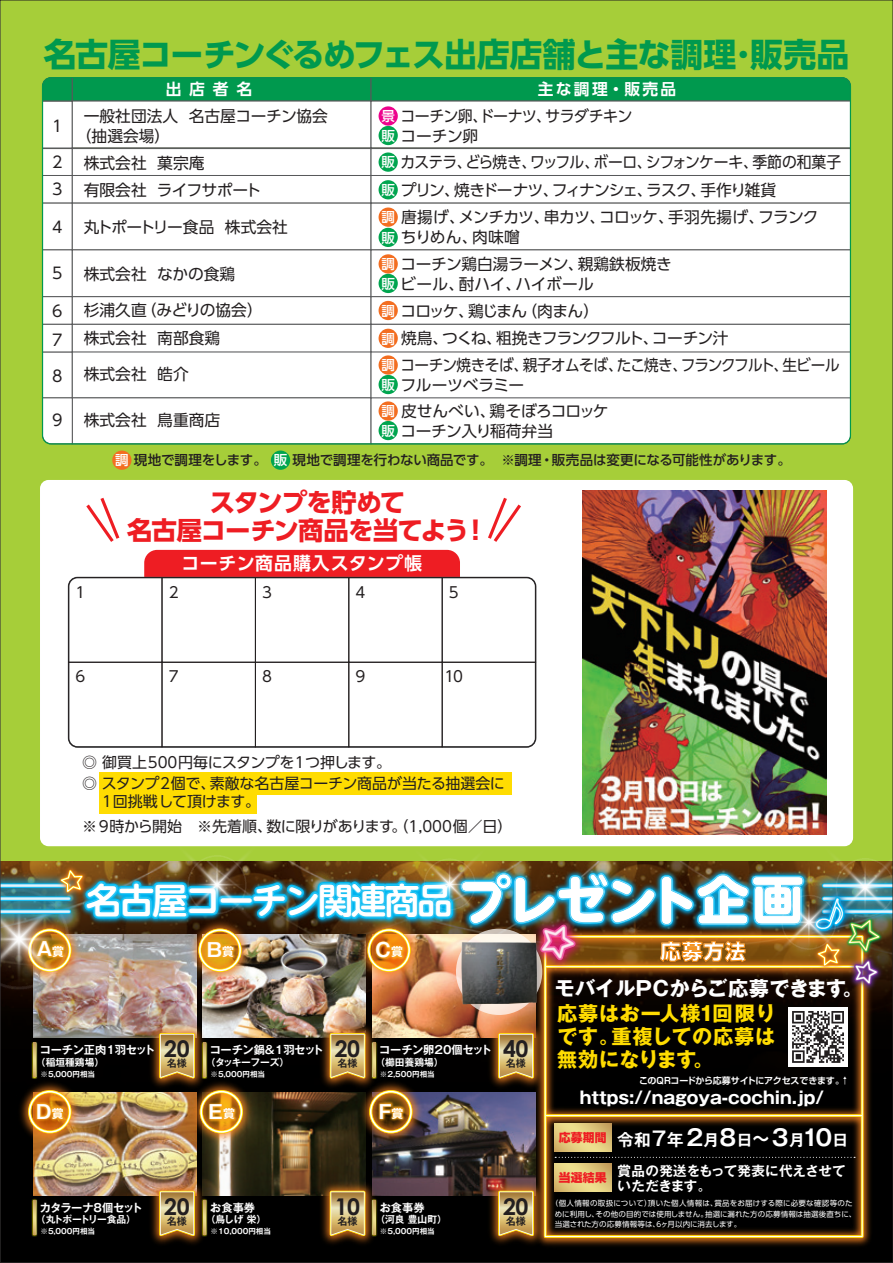
<style>
.page{position:relative;width:893px;height:1263px;background:#fff}
.page>*{position:absolute;margin:0;border:0;box-sizing:border-box;transform-origin:0 0}
.t1{font:700 35.7px "UD Shin M Go Pro De";letter-spacing:-.07em;color:#fff}
.t2{font:700 33px "UD Shin Go Pro";letter-spacing:-.035em;color:#00994e}
.t3{font:700 25.5px/28.5px "UD Shin Go Pro";letter-spacing:-.035em;color:#ee1d23;text-align:center}
.t4{font:700 23.1px "Century Gothic";color:#231f20}
.t5{font:700 22.2px "Gothic MB101 Pro De";color:#fff}
.t6{font:800 20.55px "Shin Go Pro";color:#fff}
.t7{font:700 20.25px "Gothic MB101 Pro";letter-spacing:-.045em;color:#fff}
.t8{font:700 20.1px/22.8px "Gothic MB101 Pro";letter-spacing:.04em;color:#ffdc01;text-align:justify}
.t9{font:700 18.9px "Gothic MB101 Pro De";color:#fff}
.t10{font:700 18px "UD Shin Go Pro De";letter-spacing:.03em;color:#fff}
.t11{font:700 17.1px "Gothic MB101 Pro";color:#fff}
.t12{font:15.75px/20.2px "UD Shin Go Pro";letter-spacing:-.025em;color:#231f20}
.t13{font:15.75px/19.5px "UD Shin Go Pro";color:#231f20}
.t14{font:15.75px/19.5px "UD Shin Go Pro";letter-spacing:-.025em;color:#231f20;scale:.93 1}
.t15{font:15.75px "UD Shin Go Pro";letter-spacing:-.075em;color:#231f20}
.t16{font:15.75px "UD Shin Go Pro";letter-spacing:-.025em;color:#231f20;scale:.94 1}
.t17{font:15.75px "UD Shin Go Pro";letter-spacing:-.055em;color:#231f20}
.t18{font:15.75px/19.5px "UD Shin Go Pro";letter-spacing:-.025em;color:#231f20;scale:.95 1}
.t19{font:15.75px "UD Shin Go Pro";letter-spacing:-.005em;color:#231f20}
.t20{font:700 15.75px "UD Shin Go Pro De";letter-spacing:.15em;color:#fff}
.t21{font:15px/21px "UD Shin Go Pro";letter-spacing:-.015em;color:#231f20}
.t22{font:500 13.5px "UD Shin Go Pro";letter-spacing:-.01em;color:#231f20}
.t23{font:700 13.5px/15.5px "Gothic MB101 Pro De";letter-spacing:.015em;color:#fff}
.t24{font:500 13.5px/19.5px "UD Shin Go Pro";color:#fff}
.t25{font:800 11.85px "Shin Go Pro";letter-spacing:.02em;color:#ee1d23}
.t26{font:700 11.25px "Gothic MB101 Pro De";letter-spacing:-.03em;color:#fff}
.t27{font:700 11.25px "Gothic MB101 Pro De";letter-spacing:-.1em;color:#fff}
.t28{font:700 10.05px "Gothic MB101 Pro De";letter-spacing:.01em;color:#231f20}
.t29{font:700 9.75px "Gothic MB101 Pro De";color:#fff}
.t30{font:700 9.75px "Gothic MB101 Pro De";letter-spacing:-.09em;color:#fff}
.t31{font:700 9.75px "Gothic MB101 Pro De";letter-spacing:-.04em;color:#fff}
.t32{font:700 9px "Shin Go Pro De";letter-spacing:-.02em;color:#fff}
.t33{font:7.5px/10.5px "UD Shin Go Pro";letter-spacing:.02em;color:#fff}
.t34{font:700 7.5px "Gothic MB101 Pro De";color:#fff}
.s1{font-weight:500;font-size:13.5px;color:#fff}
.s2{color:#fff}
.s3{font-family:"UD Shin M Go Pro";font-weight:800;font-size:51.75px}
.s4{font-size:11.7px}
.s5{font-family:"Century Gothic";font-size:23.1px;color:#231f20}
.s6{font-size:16.5px}
.s7{font-size:19.65px}
.s8{font-size:15.75px}
</style>
<div class="page">
<img style="left:2px;top:2px;width:889px;height:1259px">
<svg style="left:456px;top:929px;width:86px;height:86px"></svg>
<img style="left:461px;top:942px;width:76px;height:62px">
<h2 class="t2" style="left:43px;top:27px;width:808px">名古屋コーチンぐるめフェス出店店舗と主な調理･販売品</h2>
<p class="t20" style="left:166px;top:77px;width:88px">出店者名</p>
<p class="t20" style="left:538px;top:77px;width:140px">主な調理・販売品</p>
<p class="t12" style="left:52px;top:115px;width:12px">1</p>
<p class="t13" style="left:76px;top:106px;width:253px;text-indent:8px">一般社団法人 名古屋コーチン協会（抽選会場）</p>
<p class="t12" style="left:52px;top:151px;width:12px">2</p>
<p class="t12" style="left:84px;top:152px;width:122px">株式会社 菓宗庵</p>
<p class="t12" style="left:52px;top:179px;width:12px">3</p>
<p class="t12" style="left:84px;top:179px;width:179px">有限会社 ライフサポート</p>
<p class="t12" style="left:52px;top:216px;width:12px">4</p>
<p class="t19" style="left:84px;top:214px;width:206px">丸トポートリー食品 株式会社</p>
<p class="t12" style="left:52px;top:263px;width:12px">5</p>
<p class="t13" style="left:84px;top:263px;width:153px">株式会社 なかの食鶏</p>
<p class="t18" style="left:381px;top:106px;width:266px;text-indent:19px">コーチン卵、ドーナツ、サラダチキン<span class="s1">販</span>コーチン卵</p>
<p class="t24" style="left:381px;top:106px;width:15px">景</p>
<p class="t16" style="left:400px;top:150px;width:470px">カステラ、どら焼き、ワッフル、ボーロ、シフォンケーキ、季節の和菓子</p>
<p class="t24" style="left:381px;top:152px;width:15px">販</p>
<p class="t15" style="left:401px;top:177px;width:377px">プリン、焼きドーナツ、フィナンシェ、ラスク、手作り雑貨</p>
<p class="t24" style="left:381px;top:180px;width:15px">販</p>
<p class="t12" style="left:381px;top:206px;width:439px;text-indent:20px">唐揚げ、メンチカツ、串カツ、コロッケ、手羽先揚げ、フランク<span class="s1">販</span>ちりめん、肉味噌</p>
<p class="t24" style="left:381px;top:207px;width:15px">調</p>
<p class="t12" style="left:400px;top:253px;width:273px">コーチン鶏白湯ラーメン、親鶏鉄板焼きビール、酎ハイ、ハイボール</p>
<p class="t24" style="left:381px;top:254px;width:15px">調販</p>
<p class="t13" style="left:84px;top:300px;width:181px">杉浦久直（みどりの協会）</p>
<p class="t12" style="left:52px;top:301px;width:12px">6</p>
<p class="t15" style="left:400px;top:298px;width:200px">コロッケ、鶏じまん（肉まん）</p>
<p class="t24" style="left:381px;top:300px;width:15px">調</p>
<p class="t12" style="left:52px;top:329px;width:12px">7</p>
<p class="t12" style="left:52px;top:365px;width:12px">8</p>
<p class="t12" style="left:52px;top:410px;width:12px">9</p>
<p class="t13" style="left:84px;top:328px;width:138px">株式会社 南部食鶏</p>
<p class="t12" style="left:84px;top:364px;width:106px">株式会社 皓介</p>
<p class="t13" style="left:84px;top:409px;width:138px">株式会社 鳥重商店</p>
<p class="t17" style="left:401px;top:326px;width:329px">焼鳥、つくね、粗挽きフランクフルト、コーチン汁</p>
<p class="t24" style="left:381px;top:328px;width:15px">調</p>
<p class="t14" style="left:381px;top:355px;width:494px;text-indent:19px">コーチン焼きそば、親子オムそば、たこ焼き、フランクフルト、生ビール<span class="s1">販</span>フルーツベラミー</p>
<p class="t24" style="left:381px;top:355px;width:15px">調</p>
<p class="t12" style="left:381px;top:401px;width:244px;line-height:19.5px;text-indent:20px">皮せんべい、鶏そぼろコロッケ　<span class="s1">販</span>コーチン入り稲荷弁当</p>
<p class="t24" style="left:381px;top:401px;width:15px">調</p>
<p class="t22" style="left:115px;top:449px;width:677px"><span class="s2">調</span>現地で調理をします。<span class="s2">販</span>現地で調理を行わない商品です。　※調理・販売品は変更になる可能性があります。</p>
<h3 class="t3" style="left:127px;top:487px;width:363px">スタンプを貯めて<br>名古屋コーチン商品を当てよう！</h3>
<p class="t10" style="left:182px;top:549px;width:242px">コーチン商品購入スタンプ帳</p>
<p class="t21" style="left:75px;top:581px;width:11px">1</p>
<p class="t21" style="left:169px;top:581px;width:11px">2</p>
<p class="t21" style="left:262px;top:581px;width:11px">3</p>
<p class="t21" style="left:356px;top:581px;width:11px">4</p>
<p class="t21" style="left:449px;top:581px;width:11px">5</p>
<p class="t21" style="left:75px;top:666px;width:11px">6</p>
<p class="t21" style="left:169px;top:666px;width:11px">7</p>
<p class="t21" style="left:262px;top:666px;width:11px">8</p>
<p class="t21" style="left:356px;top:666px;width:11px">9</p>
<p class="t21" style="left:445px;top:666px;width:20px">10</p>
<p class="t21" style="left:82px;top:752px;width:424px">◎ 御買上500円毎にスタンプを1つ押します。<br>◎ スタンプ2個で、素敵な名古屋コーチン商品が当たる抽選会に</p>
<p class="t21" style="left:82px;top:789px;width:432px;line-height:24.8px">　 1回挑戦して頂けます。<br>※9時から開始　※先着順、数に限りがあります。（1,000個／日）</p>
<h1 class="t1" style="left:86px;top:871px;width:719px">名古屋コーチン関連商品<span class="s3">プレゼント企画</span></h1>
<p class="t9" style="left:35px;top:933px;width:30px">Ａ<span class="s4">賞</span></p>
<p class="t9" style="left:207px;top:934px;width:29px">B<span class="s4">賞</span></p>
<p class="t9" style="left:376px;top:934px;width:29px">C<span class="s4">賞</span></p>
<p class="t26" style="left:40px;top:1041px;width:151px">コーチン正肉１羽セット <span class="s5">20</span></p>
<p class="t29" style="left:36px;top:1054px;width:70px">（稲垣種鶏場）</p>
<p class="t34" style="left:41px;top:1068px;width:56px">※5,000円相当</p>
<p class="t28" style="left:167px;top:1055px;width:22px">名様</p>
<p class="t26" style="left:210px;top:1041px;width:152px">コーチン鍋＆１羽セット <span class="s5">20</span></p>
<p class="t31" style="left:206px;top:1054px;width:85px">（タッキーフーズ）</p>
<p class="t34" style="left:211px;top:1068px;width:56px">※5,000円相当</p>
<p class="t28" style="left:337px;top:1055px;width:22px">名様</p>
<p class="t26" style="left:379px;top:1041px;width:151px">コーチン卵20個セット <span class="s5">40</span></p>
<p class="t29" style="left:375px;top:1054px;width:70px">（櫛田養鶏場）</p>
<p class="t34" style="left:380px;top:1068px;width:56px">※2,500円相当</p>
<p class="t28" style="left:506px;top:1055px;width:22px">名様</p>
<p class="t9" style="left:36px;top:1096px;width:29px">D<span class="s4">賞</span></p>
<p class="t9" style="left:209px;top:1096px;width:28px">E<span class="s4">賞</span></p>
<p class="t9" style="left:379px;top:1096px;width:26px">F<span class="s4">賞</span></p>
<p class="t27" style="left:40px;top:1198px;width:151px">カタラーナ８個セット <span class="s5">20</span></p>
<p class="t30" style="left:36px;top:1211px;width:102px">（丸トポートリー食品）</p>
<p class="t34" style="left:41px;top:1225px;width:56px">※5,000円相当</p>
<p class="t28" style="left:167px;top:1212px;width:22px">名様</p>
<p class="t26" style="left:210px;top:1198px;width:46px">お食事券</p>
<h3 class="t4" style="left:335px;top:1191px;width:27px">10</h3>
<p class="t29" style="left:206px;top:1211px;width:62px">（鳥しげ 栄）</p>
<p class="t34" style="left:211px;top:1225px;width:62px">※10,000円相当</p>
<p class="t28" style="left:337px;top:1212px;width:22px">名様</p>
<p class="t26" style="left:380px;top:1198px;width:46px">お食事券</p>
<h3 class="t4" style="left:503px;top:1191px;width:27px">20</h3>
<p class="t29" style="left:375px;top:1211px;width:73px">（河良 豊山町）</p>
<p class="t34" style="left:380px;top:1225px;width:56px">※5,000円相当</p>
<p class="t28" style="left:506px;top:1212px;width:22px">名様</p>
<h3 class="t6" style="left:660px;top:935px;width:87px">応募方法</h3>
<p class="t7" style="left:555px;top:971px;width:310px">モバイルＰＣからご応募できます。</p>
<p class="t8" style="left:557px;top:1000px;width:220px">応募はお一人様1回限りです。重複しての応募は無効になります。</p>
<p class="t11" style="left:580px;top:1083px;width:245px">https://nagoya-cochin.jp/</p>
<p class="t32" style="left:639px;top:1073px;width:212px">このQRコードから応募サイトにアクセスできます。↑</p>
<p class="t25" style="left:559px;top:1128px;width:49px">応募期間</p>
<p class="t25" style="left:559px;top:1168px;width:49px">当選結果</p>
<h3 class="t5" style="left:617px;top:1119px;width:232px"><span class="s6">令和</span><span class="s7">7</span><span class="s6">年</span> 2<span class="s8">月</span>8<span class="s8">日</span><span class="s7">～</span>3<span class="s8">月</span>10<span class="s8">日</span></h3>
<p class="t23" style="left:618px;top:1161px;width:230px">賞品の発送をもって発表に代えさせていただきます。</p>
<p class="t33" style="left:555px;top:1198px;width:303px;text-indent:-4px">（個人情報の取扱について）頂いた個人情報は、賞品をお届けする際に必要な確認等のために利用し、その他の目的では使用しません。抽選に漏れた方の応募情報は抽選後直ちに、当選された方の応募情報等は、６ヶ月以内に消去します。</p>
</div>
